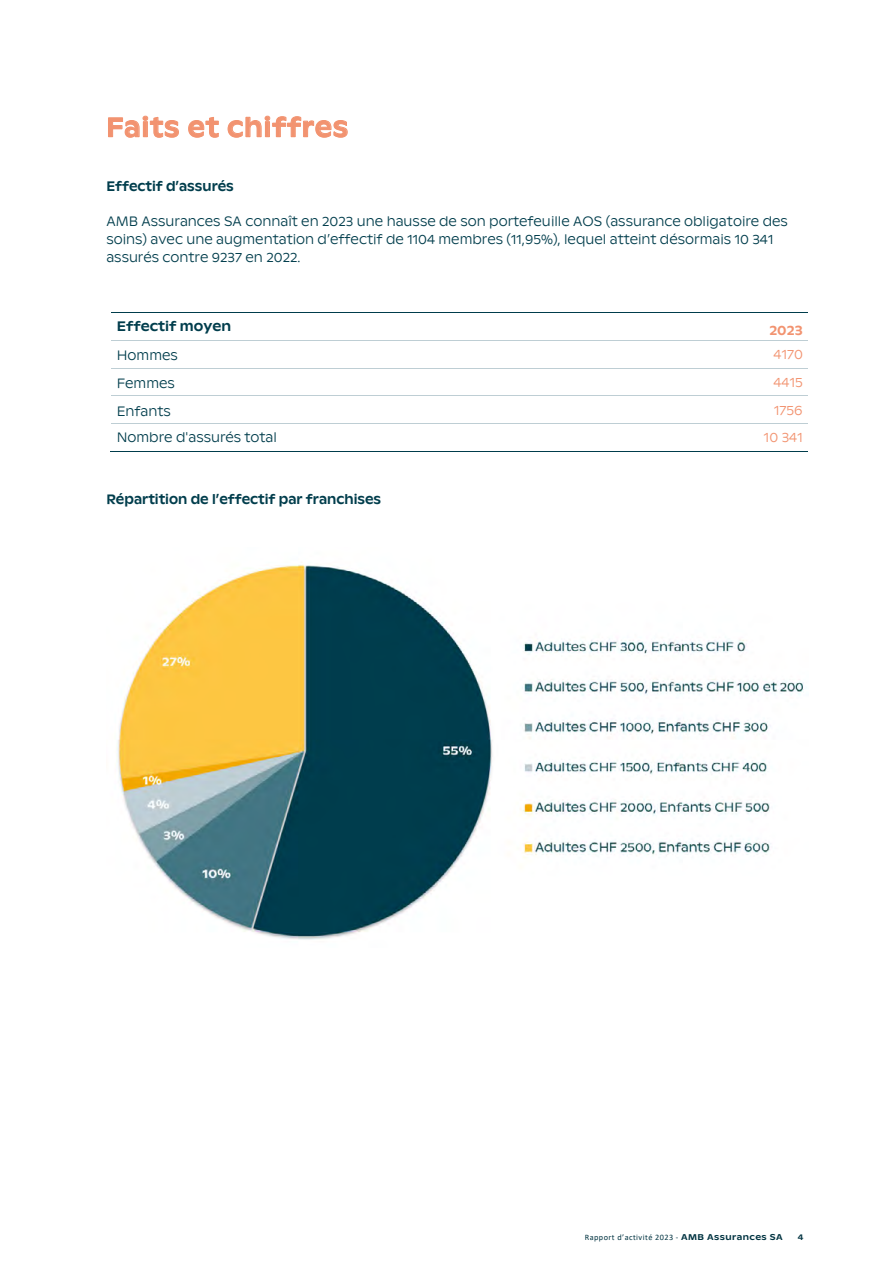
<style>
.page{position:relative;width:893px;height:1263px;background:#fff}
.page>*{position:absolute;margin:0;border:0;box-sizing:border-box;transform-origin:0 0}
.t1{font:500 27px "ABC Ginto Nord";letter-spacing:.035em;color:#f29370;scale:.9 1}
.t2{font:300 13.5px/17.7px "ABC Ginto Nord";color:#003d4c;scale:.95 1}
.t3{font:500 13.5px "ABC Ginto Nord";letter-spacing:.005em;color:#003d4c;scale:.9 1}
.t4{font:300 13.5px "ABC Ginto Nord";color:#f29370;scale:.95 1}
.t5{font:500 13.5px "ABC Ginto Nord";letter-spacing:.005em;color:#003d4c;scale:.94 1}
.t6{font:500 13.5px "ABC Ginto Nord";color:#f29370;scale:.94 1}
.t7{font:8.25px "Calibri";letter-spacing:.055em;color:#003341}
.t8{font:500 8.25px "ABC Ginto Nord";color:#003341}
.s1{font-family:"ABC Ginto Nord";font-weight:500}
</style>
<div class="page">
<hr style="left:112px;top:312px;width:696px;height:1px;background:#003d4c">
<hr style="left:112px;top:340px;width:696px;height:1px;background:#beced4">
<hr style="left:112px;top:368px;width:696px;height:1px;background:#beced4">
<hr style="left:112px;top:395px;width:696px;height:1px;background:#beced4">
<hr style="left:112px;top:423px;width:696px;height:1px;background:#beced4">
<hr style="left:111px;top:451px;width:342px;height:1px;background:#003d4c">
<hr style="left:452px;top:451px;width:228px;height:1px;background:#003d4c">
<hr style="left:679px;top:451px;width:129px;height:1px;background:#003d4c">
<img style="left:116px;top:562px;width:691px;height:378px">
<h1 class="t1" style="left:106px;top:111px;width:270px">Faits et chiffres</h1>
<p class="t3" style="left:106px;top:178px;width:143px">Effectif d’assurés</p>
<p class="t2" style="left:106px;top:213px;width:719px">AMB Assurances SA connaît en 2023 une hausse de son portefeuille AOS (assurance obligatoire des soins) avec une augmentation d’effectif de 1104 membres (11,95%), lequel atteint désormais 10 341 assurés contre 9237 en 2022.</p>
<p class="t5" style="left:117px;top:318px;width:123px">Effectif moyen</p>
<p class="t6" style="left:769px;top:321px;width:37px">2023</p>
<p class="t2" style="left:117px;top:346px;width:66px">Hommes</p>
<p class="t4" style="left:774px;top:346px;width:32px">4170</p>
<p class="t2" style="left:117px;top:374px;width:63px">Femmes</p>
<p class="t4" style="left:773px;top:374px;width:32px">4415</p>
<p class="t2" style="left:117px;top:402px;width:58px">Enfants</p>
<p class="t4" style="left:774px;top:402px;width:32px">1756</p>
<p class="t2" style="left:117px;top:429px;width:170px">Nombre d'assurés total</p>
<p class="t4" style="left:764px;top:429px;width:42px">10 341</p>
<p class="t3" style="left:106px;top:491px;width:307px">Répartition de l’effectif par franchises</p>
<p class="t7" style="left:585px;top:1232px;width:199px">Rapport d’activité 2023 ‐ <span class="s1">AMB Assurances SA</span></p>
<p class="t8" style="left:798px;top:1232px;width:7px">4</p>
</div>
